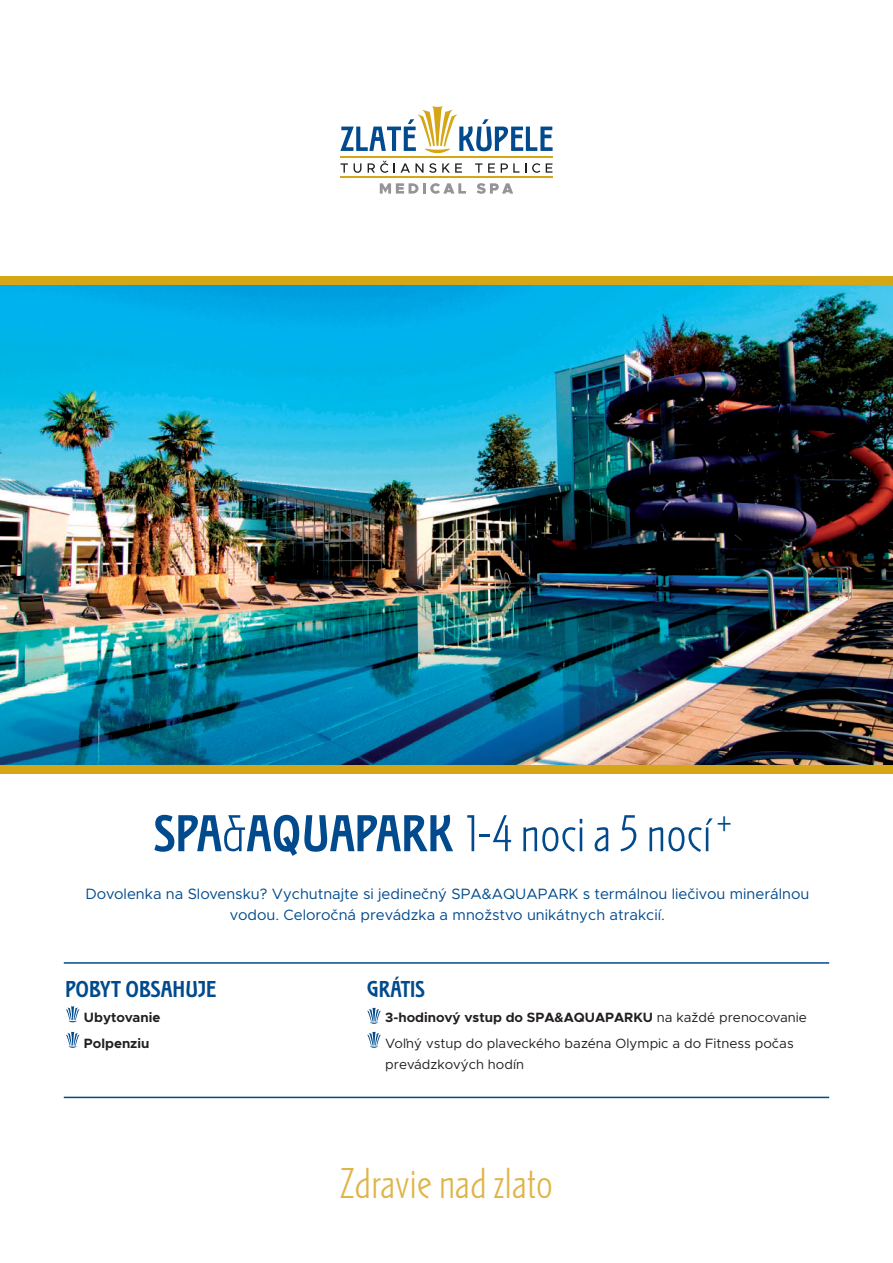
<style>
.page{position:relative;width:893px;height:1263px;background:#fff}
.page>*{position:absolute;margin:0;border:0;box-sizing:border-box;transform-origin:0 0}
.t1{font:300 54px "Stoclet ITC Std";color:#004a8d}
.t2{font:300 45px "Stoclet ITC Std";color:#dfb549}
.t3{font:700 24px "Stoclet ITC Std";letter-spacing:-.005em;color:#004a8d;scale:1.04 1}
.t4{font:700 24px "Stoclet ITC Std";letter-spacing:-.005em;color:#004a8d}
.t5{font:15px/21px "Metropolis";color:#004a8d;text-align:center}
.t6{font:700 13.5px/25.5px "Metropolis";color:#231f20}
.t7{font:13.5px/21px "Metropolis";color:#231f20}
.s1{font-weight:700}
.s2{font-weight:400}
</style>
<div class="page">
<img style="left:0;top:285px;width:893px;height:480px">
<svg style="left:367px;top:1008px;width:14px;height:16px"></svg>
<svg style="left:66px;top:1006px;width:14px;height:16px"></svg>
<svg style="left:66px;top:1032px;width:14px;height:16px"></svg>
<svg style="left:367px;top:1032px;width:14px;height:16px"></svg>
<hr style="left:64px;top:1097px;width:765px;height:1px;background:#004a8d">
<hr style="left:64px;top:962px;width:765px;height:2px;background:#004a8d">
<svg style="left:380px;top:183px;width:86px;height:11px"></svg>
<svg style="left:476px;top:183px;width:37px;height:11px"></svg>
<svg style="left:340px;top:163px;width:8px;height:10px"></svg>
<svg style="left:354px;top:163px;width:7px;height:10px"></svg>
<svg style="left:368px;top:161px;width:20px;height:12px"></svg>
<svg style="left:394px;top:163px;width:29px;height:10px"></svg>
<svg style="left:429px;top:163px;width:7px;height:10px"></svg>
<svg style="left:442px;top:163px;width:20px;height:10px"></svg>
<svg style="left:475px;top:163px;width:20px;height:10px"></svg>
<svg style="left:501px;top:163px;width:25px;height:10px"></svg>
<svg style="left:532px;top:163px;width:8px;height:10px"></svg>
<svg style="left:546px;top:163px;width:6px;height:10px"></svg>
<hr style="left:340px;top:157px;width:213px;height:1px;background:#d5a616">
<hr style="left:340px;top:177px;width:213px;height:1px;background:#d5a616">
<svg style="left:340px;top:106px;width:213px;height:47px"></svg>
<div style="left:0;top:276px;width:893px;height:9px;background:#d5a616"></div>
<div style="left:0;top:765px;width:893px;height:9px;background:#d5a616"></div>
<h1 class="t1" style="left:153px;top:805px;width:582px"><span class="s1">SPA</span>&amp;<span class="s1">AQUAPARK</span> 1-4 noci a 5 nocí <sup>+</sup></h1>
<p class="t5" style="left:85px;top:883px;width:725px">Dovolenka na Slovensku? Vychutnajte si jedinečný SPA&amp;AQUAPARK s termálnou liečivou minerálnou vodou. Celoročná prevádzka a množstvo unikátnych atrakcií.</p>
<h3 class="t3" style="left:66px;top:975px;width:146px">POBYT OBSAHUJE</h3>
<p class="t6" style="left:84px;top:1005px;width:78px">Ubytovanie<br>Polpenziu</p>
<h3 class="t4" style="left:367px;top:975px;width:59px">GRÁTIS</h3>
<p class="t6" style="left:385px;top:1005px;width:423px">3-hodinový vstup do SPA&amp;AQUAPARKU <span class="s2">na každé prenocovanie</span></p>
<p class="t7" style="left:385px;top:1033px;width:410px">Voľný vstup do plaveckého bazéna Olympic a do Fitness počas prevádzkových hodín</p>
<h2 class="t2" style="left:340px;top:1159px;width:214px">Zdravie nad zlato</h2>
</div>
